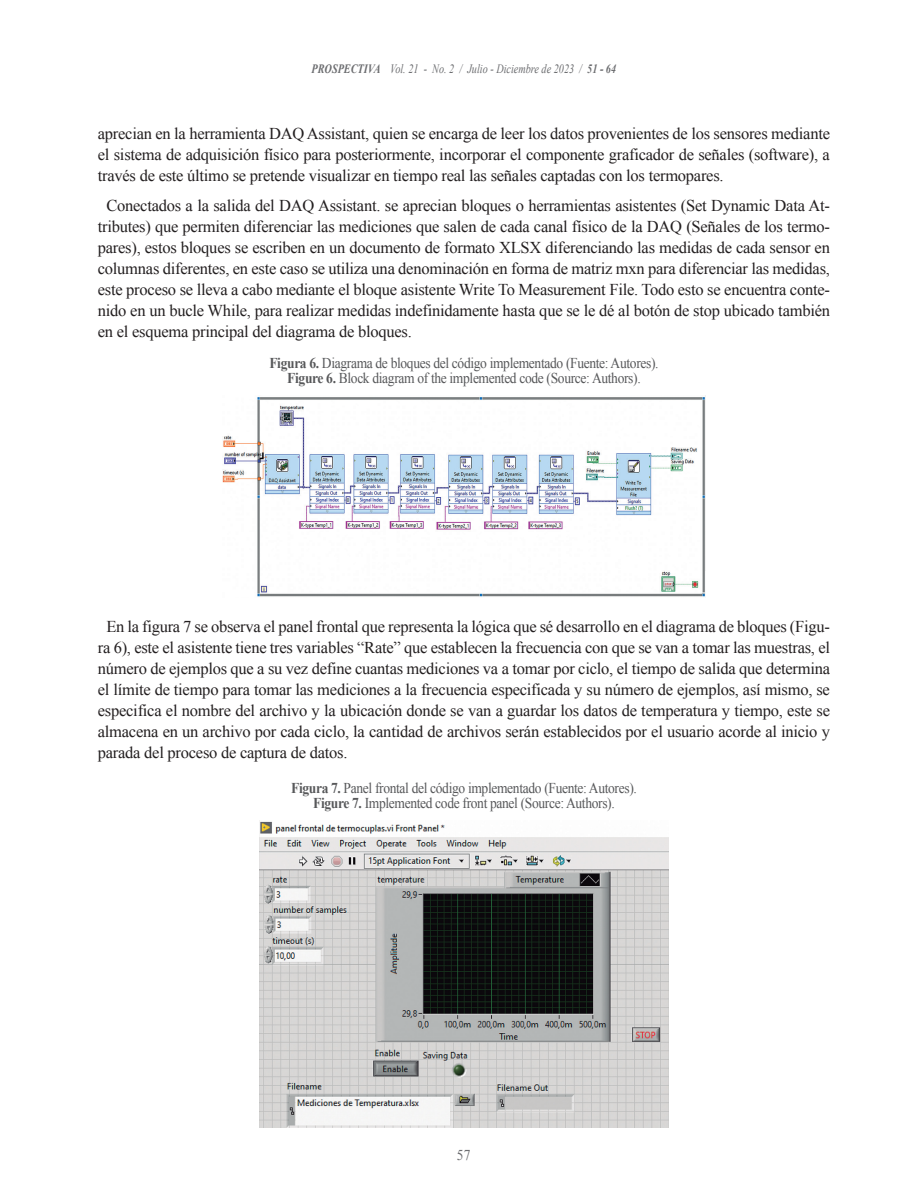
<style>
.page{position:relative;width:915px;height:1191px;background:#fff}
.page>*{position:absolute;margin:0;border:0;box-sizing:border-box;transform-origin:0 0}
.General{font:16.5px/21px "Times New Roman";letter-spacing:-.015em;color:#231f20;text-align:justify}
.Tablas_Título{font:15px "Times New Roman";letter-spacing:-.025em;color:#57585a;scale:.9 1}
.t1{font:15px "Times New Roman";color:#6c6d70;scale:.9 1}
.t2{font:italic 12.75px "Times New Roman";color:#6c6d70;scale:.8 1}
.s1{font-weight:700}
</style>
<div class="page">
<img style="left:223px;top:397px;width:482px;height:200px">
<img style="left:260px;top:821px;width:408px;height:306px">
<p class="t2" style="left:311px;top:60px;width:382px"><span class="s1">PROSPECTIVA</span> Vol. 21 - No. 2 / Julio - Diciembre de 2023 / <span class="s1">51 - 64</span></p>
<p class="General" style="left:98px;top:123px;width:733px">aprecian en la herramienta DAQ Assistant, quien se encarga de leer los datos provenientes de los sensores mediante el sistema de adquisición físico para posteriormente, incorporar el componente graficador de señales (software), a través de este último se pretende visualizar en tiempo real las señales captadas con los termopares.</p>
<p class="General" style="left:98px;top:194px;width:733px;text-indent:9px">Conectados a la salida del DAQ Assistant. se aprecian bloques o herramientas asistentes (Set Dynamic Data At&shy;tributes) que permiten diferenciar las mediciones que salen de cada canal físico de la DAQ (Señales de los termo&shy;pares), estos bloques se escriben en un documento de formato XLSX diferenciando las medidas de cada sensor en columnas diferentes, en este caso se utiliza una denominación en forma de matriz mxn para diferenciar las medidas, este proceso se lleva a cabo mediante el bloque asistente Write To Measurement File. Todo esto se encuentra conte&shy;nido en un bucle While, para realizar medidas indefinidamente hasta que se le dé al botón de stop ubicado también en el esquema principal del diagrama de bloques.</p>
<p class="Tablas_Título" style="left:269px;top:352px;width:434px"><span class="s1">Figura 6.</span> Diagrama de bloques del código implementado (Fuente: Autores).</p>
<p class="Tablas_Título" style="left:287px;top:367px;width:394px"><span class="s1">Figure 6.</span> Block diagram of the implemented code (Source: Authors).</p>
<p class="General" style="left:98px;top:615px;width:733px;text-indent:9px">En la figura 7 se observa el panel frontal que representa la lógica que sé desarrollo en el diagrama de bloques (Figu&shy;ra 6), este el asistente tiene tres variables “Rate” que establecen la frecuencia con que se van a tomar las muestras, el número de ejemplos que a su vez define cuantas mediciones va a tomar por ciclo, el tiempo de salida que determina el límite de tiempo para tomar las mediciones a la frecuencia especificada y su número de ejemplos, así mismo, se especifica el nombre del archivo y la ubicación donde se van a guardar los datos de temperatura y tiempo, este se almacena en un archivo por cada ciclo, la cantidad de archivos serán establecidos por el usuario acorde al inicio y parada del proceso de captura de datos.</p>
<p class="Tablas_Título" style="left:291px;top:777px;width:385px"><span class="s1">Figura 7.</span> Panel frontal del código implementado (Fuente: Autores).</p>
<p class="Tablas_Título" style="left:313px;top:792px;width:336px"><span class="s1">Figure 7.</span> Implemented code front panel (Source: Authors).</p>
<p class="t1" style="left:457px;top:1145px;width:16px">57</p>
</div>
